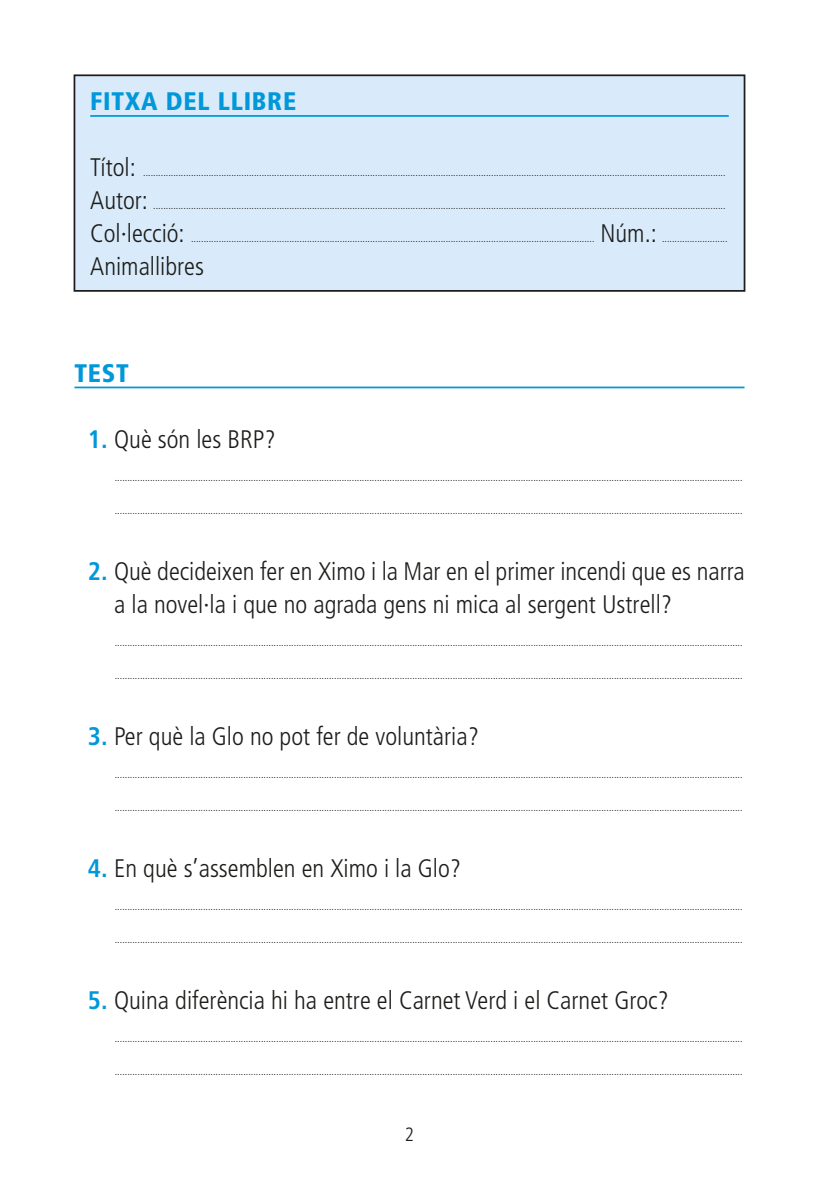
<style>
.page{position:relative;width:819px;height:1191px;background:#fff}
.page>*{position:absolute;margin:0;border:0;box-sizing:border-box;transform-origin:0 0}
.t1{font:300 condensed 25.38px/33.1px "Frutiger LT Std";color:#1d1d1b}
.t2{font:900 condensed 25.38px "Frutiger LT Std";letter-spacing:.03em;color:#0098da}
.t3{font:300 condensed 19.25px "Frutiger LT Std";color:#1d1d1b}
.t4{font:300 condensed 10.5px "Frutiger LT Std";color:#1d1d1b}
.s1{font-weight:700;color:#0098da}
</style>
<div class="page">
<hr style="left:74px;top:386px;width:670px;height:2px;background:#0098da">
<div style="left:74px;top:75px;width:670px;height:216px;background:#d9ebfa"></div>
<hr style="left:90px;top:115px;width:638px;height:2px;background:#0098da">
<div style="left:74px;top:74px;width:671px;height:218px;border:2px solid #1d1d1b"></div>
<h1 class="t2" style="left:90px;top:86px;width:207px">FITXA DEL LLIBRE</h1>
<h1 class="t1" style="left:90px;top:151px;width:47px">Títol:</h1>
<p class="t4" style="left:143px;top:166px;width:584px">.......................................................................................................................................................................................................................................</p>
<h1 class="t1" style="left:90px;top:184px;width:59px">Autor:</h1>
<p class="t4" style="left:153px;top:199px;width:574px">...................................................................................................................................................................................................................................</p>
<h1 class="t1" style="left:90px;top:217px;width:96px">Col·lecció:</h1>
<p class="t4" style="left:191px;top:232px;width:405px">................................................................................................................................................................</p>
<h1 class="t1" style="left:600px;top:217px;width:58px">Núm.:</h1>
<p class="t4" style="left:662px;top:232px;width:67px">..........................</p>
<h1 class="t1" style="left:90px;top:250px;width:115px">Animallibres</h1>
<h1 class="t2" style="left:74px;top:357px;width:56px">TEST</h1>
<h1 class="t1" style="left:88px;top:423px;width:189px"><span class="s1">1.</span> Què són les BRP?</h1>
<p class="t4" style="left:115px;top:471px;width:629px">.........................................................................................................................................................................................................................................................</p>
<p class="t4" style="left:115px;top:504px;width:629px">.........................................................................................................................................................................................................................................................</p>
<h1 class="t1" style="left:114px;top:554px;width:632px;text-indent:-26px"><span class="s1">2.</span> Què decideixen fer en Ximo i la Mar en el primer incendi que es narra a la novel·la i que no agrada gens ni mica al sergent Ustrell?</h1>
<p class="t4" style="left:115px;top:636px;width:629px">.........................................................................................................................................................................................................................................................</p>
<p class="t4" style="left:115px;top:669px;width:629px">.........................................................................................................................................................................................................................................................</p>
<h1 class="t1" style="left:88px;top:719px;width:392px"><span class="s1">3.</span> Per què la Glo no pot fer de voluntària?</h1>
<p class="t4" style="left:115px;top:768px;width:629px">.........................................................................................................................................................................................................................................................</p>
<p class="t4" style="left:115px;top:801px;width:629px">.........................................................................................................................................................................................................................................................</p>
<h1 class="t1" style="left:88px;top:851px;width:375px"><span class="s1">4.</span> En què s’assemblen en Ximo i la Glo?</h1>
<p class="t4" style="left:115px;top:900px;width:629px">.........................................................................................................................................................................................................................................................</p>
<p class="t4" style="left:115px;top:933px;width:629px">.........................................................................................................................................................................................................................................................</p>
<h1 class="t1" style="left:88px;top:983px;width:582px"><span class="s1">5.</span> Quina diferència hi ha entre el Carnet Verd i el Carnet Groc?</h1>
<p class="t4" style="left:115px;top:1032px;width:629px">.........................................................................................................................................................................................................................................................</p>
<p class="t4" style="left:115px;top:1065px;width:629px">.........................................................................................................................................................................................................................................................</p>
<h2 class="t3" style="left:405px;top:1123px;width:11px">2</h2>
</div>
